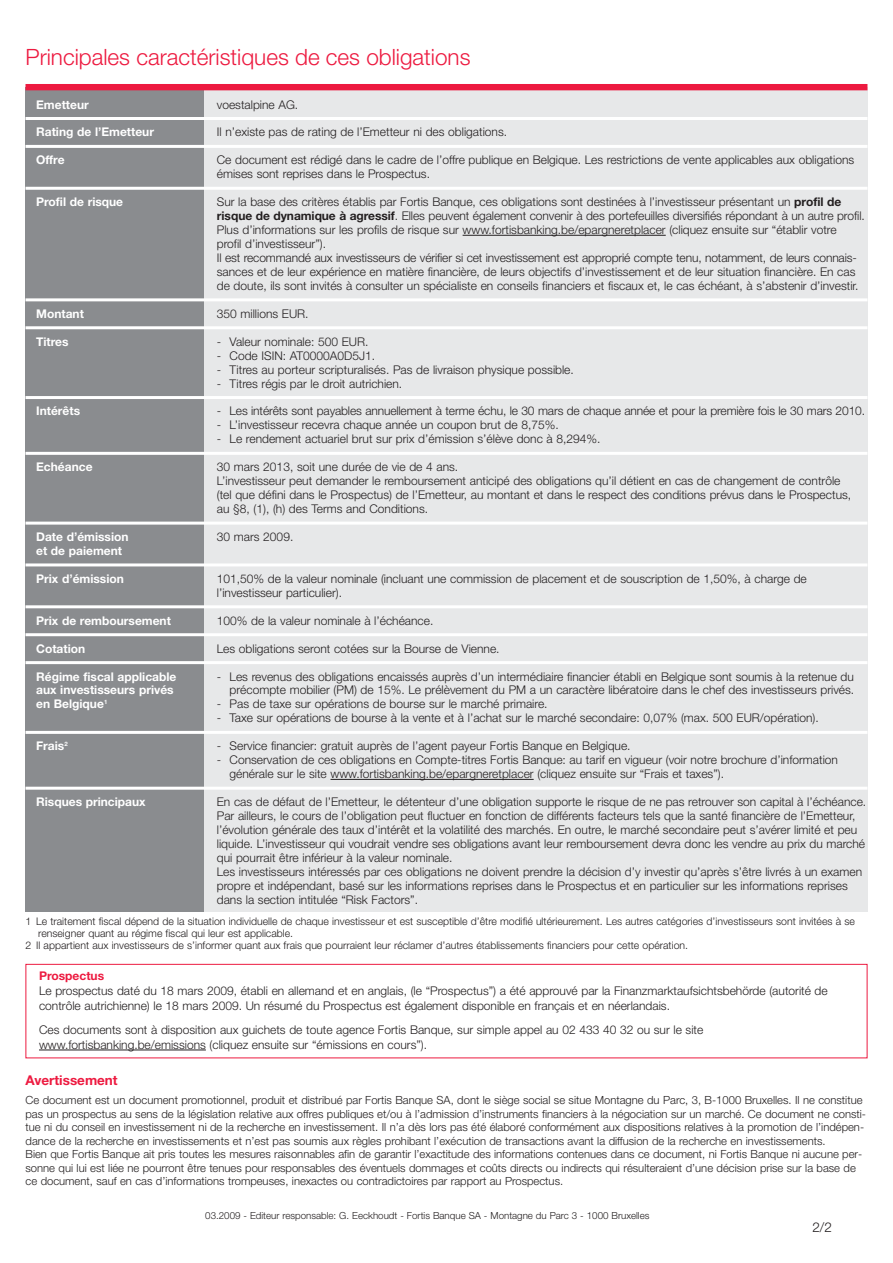
<style>
.page{position:relative;width:893px;height:1263px;background:#fff}
.page>*{position:absolute;margin:0;border:0;box-sizing:border-box;transform-origin:0 0}
.t1{font:300 22.5px "Helvetica Neue";color:#ed1a40}
.t2{font:700 13.5px "Helvetica Neue";color:#ed1a40}
.t3{font:300 13.5px "Helvetica Neue";color:#231f20}
.t4{font:300 12px/14px "Helvetica Neue";color:#231f20}
.t5{font:700 12px "Helvetica Neue";color:#fff}
.t6{font:700 12px "Helvetica Neue";color:#ed1a40}
.t7{font:300 11.25px/13.5px "Helvetica Neue";color:#231f20}
.t8{font:300 10.5px "Helvetica Neue";color:#231f20}
.t9{font:300 9.75px "Helvetica Neue";color:#231f20}
.s1{font-weight:700}
</style>
<div class="page">
<div style="left:204px;top:87px;width:663px;height:824px;background:#e7e8e9"></div>
<div style="left:26px;top:87px;width:178px;height:824px;background:#8a8c8f"></div>
<hr style="left:26px;top:117px;width:841px;height:3px;background:#fff">
<hr style="left:26px;top:145px;width:841px;height:3px;background:#fff">
<hr style="left:26px;top:187px;width:841px;height:3px;background:#fff">
<hr style="left:463px;top:235px;width:203px;height:1px;background:#231f20">
<hr style="left:26px;top:298px;width:841px;height:3px;background:#fff">
<hr style="left:26px;top:326px;width:841px;height:3px;background:#fff">
<hr style="left:26px;top:396px;width:841px;height:3px;background:#fff">
<hr style="left:26px;top:452px;width:841px;height:3px;background:#fff">
<hr style="left:26px;top:522px;width:841px;height:3px;background:#fff">
<hr style="left:26px;top:563px;width:841px;height:3px;background:#fff">
<hr style="left:26px;top:605px;width:841px;height:3px;background:#fff">
<hr style="left:26px;top:633px;width:841px;height:3px;background:#fff">
<hr style="left:26px;top:661px;width:841px;height:3px;background:#fff">
<hr style="left:26px;top:731px;width:841px;height:3px;background:#fff">
<hr style="left:26px;top:787px;width:841px;height:3px;background:#fff">
<hr style="left:330px;top:779px;width:204px;height:1px;background:#231f20">
<div style="left:26px;top:84px;width:841px;height:6px;background:#ed1a40"></div>
<div style="left:26px;top:964px;width:841px;height:94px;border:1px solid #ed1a40"></div>
<hr style="left:39px;top:1050px;width:167px;height:1px;background:#231f20">
<h1 class="t1" style="left:26px;top:49px;width:446px">Principales caractéristiques de ces obligations</h1>
<p class="t5" style="left:36px;top:100px;width:54px">Emetteur</p>
<p class="t4" style="left:217px;top:98px;width:83px">voestalpine AG.</p>
<p class="t5" style="left:36px;top:128px;width:119px">Rating de l’Emetteur</p>
<p class="t4" style="left:217px;top:126px;width:292px">Il n’existe pas de rating de l’Emetteur ni des obligations.</p>
<p class="t5" style="left:36px;top:156px;width:30px">Offre</p>
<p class="t4" style="left:217px;top:154px;width:639px">Ce document est rédigé dans le cadre de l’offre publique en Belgique. Les restrictions de vente applicables aux obligations émises sont reprises dans le Prospectus.</p>
<p class="t5" style="left:36px;top:198px;width:89px">Profil de risque</p>
<p class="t4" style="left:217px;top:196px;width:649px">Sur la base des critères établis par Fortis Banque, ces obligations sont destinées à l’investisseur présentant un <span class="s1">profil de risque de dynamique à agressif</span>. Elles peuvent également convenir à des portefeuilles diversifiés répondant à un autre profil.<br>Plus d’informations sur les profils de risque sur www.fortisbanking.be/epargneretplacer (cliquez ensuite sur “établir votre<br>profil d’investisseur”).<br>Il est recommandé aux investisseurs de vérifier si cet investissement est approprié compte tenu, notamment, de leurs connais&shy;sances et de leur expérience en matière financière, de leurs objectifs d’investissement et de leur situation financière. En cas de doute, ils sont invités à consulter un spécialiste en conseils financiers et fiscaux et, le cas échéant, à s’abstenir d’investir.</p>
<p class="t5" style="left:36px;top:309px;width:49px">Montant</p>
<p class="t4" style="left:217px;top:308px;width:93px">350 millions EUR.</p>
<p class="t5" style="left:36px;top:337px;width:34px">Titres</p>
<p class="t4" style="left:217px;top:336px;width:153px">- Valeur nominale: 500 EUR.</p>
<p class="t4" style="left:217px;top:349px;width:160px">- Code ISIN: AT0000A0D5J1.</p>
<p class="t4" style="left:217px;top:363px;width:358px">- Titres au porteur scripturalisés. Pas de livraison physique possible.</p>
<p class="t4" style="left:217px;top:377px;width:187px">- Titres régis par le droit autrichien.</p>
<p class="t5" style="left:36px;top:407px;width:45px">Intérêts</p>
<p class="t4" style="left:217px;top:405px;width:650px">- Les intérêts sont payables annuellement à terme échu, le 30 mars de chaque année et pour la première fois le 30 mars 2010.</p>
<p class="t4" style="left:217px;top:419px;width:343px">- L’investisseur recevra chaque année un coupon brut de 8,75%.</p>
<p class="t4" style="left:217px;top:433px;width:385px">- Le rendement actuariel brut sur prix d’émission s’élève donc à 8,294%.</p>
<p class="t5" style="left:36px;top:463px;width:58px">Echéance</p>
<p class="t4" style="left:217px;top:461px;width:636px">30 mars 2013, soit une durée de vie de 4 ans.<br>L’investisseur peut demander le remboursement anticipé des obligations qu’il détient en cas de changement de contrôle (tel que défini dans le Prospectus) de l’Emetteur, au montant et dans le respect des conditions prévus dans le Prospectus, au §8, (1), (h) des Terms and Conditions.</p>
<p class="t5" style="left:36px;top:532px;width:94px">Date d’émission</p>
<p class="t4" style="left:217px;top:531px;width:78px">30 mars 2009.</p>
<p class="t5" style="left:36px;top:546px;width:87px">et de paiement</p>
<p class="t5" style="left:36px;top:574px;width:89px">Prix d’émission</p>
<p class="t4" style="left:217px;top:573px;width:591px">101,50% de la valeur nominale (incluant une commission de placement et de souscription de 1,50%, à charge de l’investisseur particulier).</p>
<p class="t5" style="left:36px;top:616px;width:136px">Prix de remboursement</p>
<p class="t4" style="left:217px;top:615px;width:218px">100% de la valeur nominale à l’échéance.</p>
<p class="t5" style="left:36px;top:644px;width:51px">Cotation</p>
<p class="t4" style="left:217px;top:642px;width:284px">Les obligations seront cotées sur la Bourse de Vienne.</p>
<p class="t5" style="left:36px;top:672px;width:142px">Régime fiscal applicable</p>
<p class="t4" style="left:217px;top:670px;width:639px">- Les revenus des obligations encaissés auprès d’un intermédiaire financier établi en Belgique sont soumis à la retenue du</p>
<p class="t5" style="left:36px;top:686px;width:139px">aux investisseurs privés</p>
<p class="t4" style="left:230px;top:684px;width:626px">précompte mobilier (PM) de 15%. Le prélèvement du PM a un caractère libératoire dans le chef des investisseurs privés.</p>
<p class="t5" style="left:36px;top:700px;width:73px">en Belgique<sup>1</sup></p>
<p class="t4" style="left:217px;top:698px;width:332px">- Pas de taxe sur opérations de bourse sur le marché primaire.</p>
<p class="t4" style="left:217px;top:712px;width:603px">- Taxe sur opérations de bourse à la vente et à l’achat sur le marché secondaire: 0,07% (max. 500 EUR/opération).</p>
<p class="t5" style="left:36px;top:742px;width:33px">Frais<sup>2</sup></p>
<p class="t4" style="left:217px;top:740px;width:415px">- Service financier: gratuit auprès de l’agent payeur Fortis Banque en Belgique.</p>
<p class="t4" style="left:230px;top:754px;width:610px;text-indent:-13px">- Conservation de ces obligations en Compte-titres Fortis Banque: au tarif en vigueur (voir notre brochure d’information générale sur le site www.fortisbanking.be/epargneretplacer (cliquez ensuite sur “Frais et taxes”).</p>
<p class="t5" style="left:36px;top:797px;width:111px">Risques principaux</p>
<p class="t4" style="left:217px;top:796px;width:651px">En cas de défaut de l’Emetteur, le détenteur d’une obligation supporte le risque de ne pas retrouver son capital à l’échéance.<br>Par ailleurs, le cours de l’obligation peut fluctuer en fonction de différents facteurs tels que la santé financière de l’Emetteur, l’évolution générale des taux d’intérêt et la volatilité des marchés. En outre, le marché secondaire peut s’avérer limité et peu liquide. L’investisseur qui voudrait vendre ses obligations avant leur remboursement devra donc les vendre au prix du marché qui pourrait être inférieur à la valeur nominale.<br>Les investisseurs intéressés par ces obligations ne doivent prendre la décision d’y investir qu’après s’être livrés à un examen propre et indépendant, basé sur les informations reprises dans le Prospectus et en particulier sur les informations reprises dans la section intitulée “Risk Factors”.</p>
<p class="t8" style="left:26px;top:917px;width:831px">1 Le traitement fiscal dépend de la situation individuelle de chaque investisseur et est susceptible d’être modifié ultérieurement. Les autres catégories d’investisseurs sont invitées à se</p>
<p class="t8" style="left:38px;top:929px;width:256px">renseigner quant au régime fiscal qui leur est applicable.</p>
<p class="t8" style="left:26px;top:941px;width:664px">2 Il appartient aux investisseurs de s’informer quant aux frais que pourraient leur réclamer d’autres établissements financiers pour cette opération.</p>
<p class="t6" style="left:39px;top:971px;width:67px">Prospectus</p>
<p class="t4" style="left:39px;top:984px;width:790px;line-height:15px">Le prospectus daté du 18 mars 2009, établi en allemand et en anglais, (le “Prospectus”) a été approuvé par la Finanzmarktaufsichtsbehörde (autorité de contrôle autrichienne) le 18 mars 2009. Un résumé du Prospectus est également disponible en français et en néerlandais.</p>
<p class="t4" style="left:39px;top:1023px;width:666px;line-height:15px">Ces documents sont à disposition aux guichets de toute agence Fortis Banque, sur simple appel au 02 433 40 32 ou sur le site www.fortisbanking.be/emissions (cliquez ensuite sur “émissions en cours”).</p>
<p class="t2" style="left:26px;top:1075px;width:94px">Avertissement</p>
<p class="t7" style="left:26px;top:1094px;width:842px">Ce document est un document promotionnel, produit et distribué par Fortis Banque SA, dont le siège social se situe Montagne du Parc, 3, B-1000 Bruxelles. Il ne constitue pas un prospectus au sens de la législation relative aux offres publiques et/ou à l’admission d’instruments financiers à la négociation sur un marché. Ce document ne consti&shy;tue ni du conseil en investissement ni de la recherche en investissement. Il n’a dès lors pas été élaboré conformément aux dispositions relatives à la promotion de l’indépen&shy;dance de la recherche en investissements et n’est pas soumis aux règles prohibant l’exécution de transactions avant la diffusion de la recherche en investissements.<br>Bien que Fortis Banque ait pris toutes les mesures raisonnables afin de garantir l’exactitude des informations contenues dans ce document, ni Fortis Banque ni aucune per&shy;sonne qui lui est liée ne pourront être tenues pour responsables des éventuels dommages et coûts directs ou indirects qui résulteraient d’une décision prise sur la base de ce document, sauf en cas d’informations trompeuses, inexactes ou contradictoires par rapport au Prospectus.</p>
<p class="t3" style="left:812px;top:1222px;width:21px">2/2</p>
<p class="t9" style="left:205px;top:1212px;width:446px">03.2009 - Editeur responsable: G. Eeckhoudt - Fortis Banque SA - Montagne du Parc 3 - 1000 Bruxelles</p>
</div>
